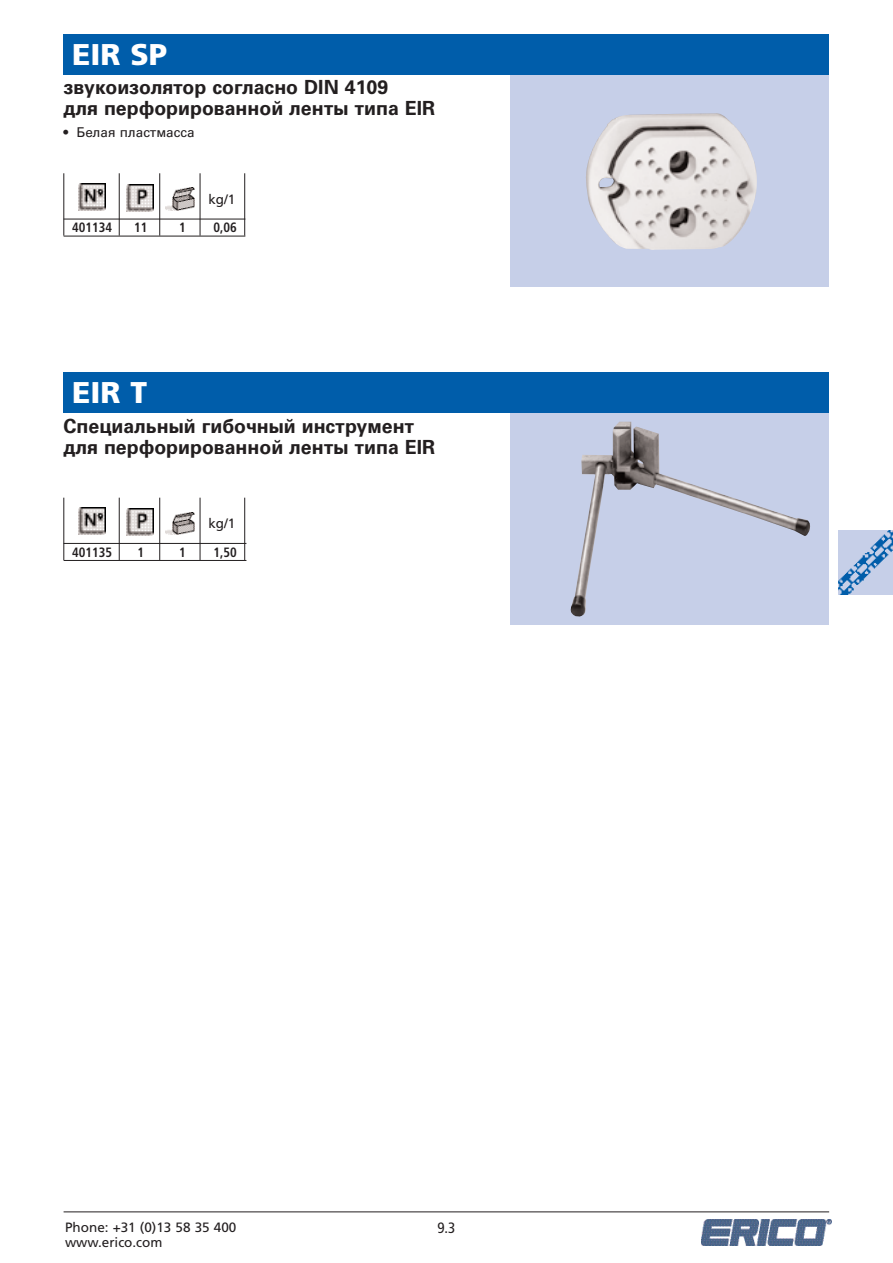
<style>
.page{position:relative;width:893px;height:1263px;background:#fff}
.page>*{position:absolute;margin:0;border:0;box-sizing:border-box;transform-origin:0 0}
.t1{font:900 30px "Frutiger";color:#fff}
.t2{font:700 19.5px/21px "Univers Cyr";color:#231f20}
.t3{font:condensed 15px "Frutiger";color:#231f20}
.t4{font:13.5px/15px "Frutiger";color:#231f20}
.t5{font:700 condensed 13.5px "Frutiger";color:#231f20;scale:.95 1}
.t6{font:13.5px "Univers Cyr";color:#231f20}
</style>
<div class="page">
<img style="left:701px;top:1219px;width:130px;height:27px">
<hr style="left:64px;top:1212px;width:765px;height:1px;background:#231f20">
<img style="left:838px;top:531px;width:55px;height:64px">
<div style="left:510px;top:74px;width:319px;height:212px;background:#c6cfe8"></div>
<img style="left:586px;top:113px;width:171px;height:137px">
<div style="left:64px;top:34px;width:765px;height:41px;background:#005daa"></div>
<div style="left:510px;top:412px;width:319px;height:213px;background:#c6cfe8"></div>
<img style="left:570px;top:422px;width:240px;height:195px">
<div style="left:64px;top:372px;width:765px;height:41px;background:#005daa"></div>
<hr style="left:64px;top:219px;width:181px;height:1px;background:#231f20">
<hr style="left:64px;top:236px;width:181px;height:1px;background:#231f20">
<img style="left:78px;top:183px;width:27px;height:27px">
<img style="left:165px;top:188px;width:29px;height:22px">
<img style="left:127px;top:185px;width:27px;height:27px">
<hr style="left:64px;top:173px;width:1px;height:63px;background:#231f20">
<hr style="left:119px;top:173px;width:1px;height:63px;background:#231f20">
<hr style="left:244px;top:173px;width:1px;height:63px;background:#231f20">
<hr style="left:159px;top:173px;width:1px;height:63px;background:#231f20">
<hr style="left:200px;top:173px;width:1px;height:63px;background:#231f20">
<hr style="left:64px;top:543px;width:182px;height:1px;background:#231f20">
<hr style="left:64px;top:560px;width:182px;height:1px;background:#231f20">
<img style="left:78px;top:508px;width:27px;height:27px">
<img style="left:165px;top:512px;width:29px;height:22px">
<img style="left:127px;top:509px;width:27px;height:27px">
<hr style="left:64px;top:498px;width:1px;height:62px;background:#231f20">
<hr style="left:119px;top:498px;width:1px;height:62px;background:#231f20">
<hr style="left:244px;top:498px;width:1px;height:62px;background:#231f20">
<hr style="left:159px;top:498px;width:1px;height:62px;background:#231f20">
<hr style="left:200px;top:498px;width:1px;height:62px;background:#231f20">
<h1 class="t1" style="left:72px;top:43px;width:97px">EIR SP</h1>
<p class="t2" style="left:64px;top:79px;width:373px">звукоизолятор согласно DIN 4109<br>для перфорированной ленты типа EIR</p>
<p class="t6" style="left:64px;top:127px;width:133px">• Белая пластмасса</p>
<p class="t4" style="left:208px;top:192px;width:29px">kg/1</p>
<p class="t5" style="left:72px;top:222px;width:44px">401134</p>
<p class="t5" style="left:134px;top:222px;width:16px">11</p>
<p class="t5" style="left:179px;top:222px;width:9px">1</p>
<p class="t5" style="left:213px;top:222px;width:26px">0,06</p>
<h1 class="t1" style="left:72px;top:381px;width:77px">EIR T</h1>
<p class="t2" style="left:64px;top:417px;width:373px">Специальный гибочный инструмент для перфорированной ленты типа EIR</p>
<p class="t4" style="left:208px;top:517px;width:29px">kg/1</p>
<p class="t5" style="left:72px;top:547px;width:44px">401135</p>
<p class="t5" style="left:137px;top:547px;width:9px">1</p>
<p class="t5" style="left:179px;top:547px;width:9px">1</p>
<p class="t5" style="left:213px;top:547px;width:26px">1,50</p>
<p class="t4" style="left:65px;top:1221px;width:173px">Phone: +31 (0)13 58 35 400 www.erico.com</p>
<p class="t3" style="left:437px;top:1222px;width:19px">9.3</p>
</div>
